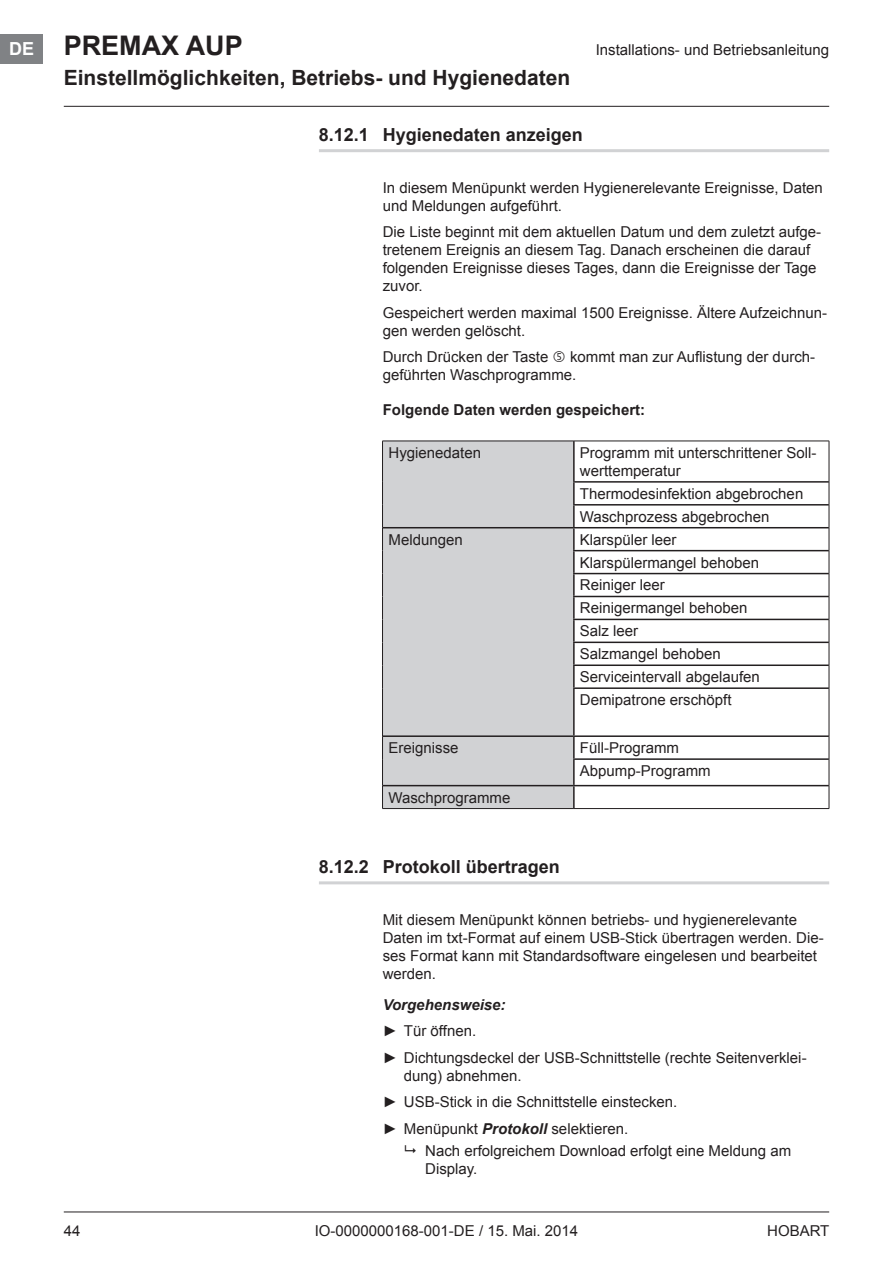
<style>
.page{position:relative;width:893px;height:1263px;background:#fff}
.page>*{position:absolute;margin:0;border:0;box-sizing:border-box;transform-origin:0 0}
.t1{font:700 27px "Arial";color:#231f20}
.t2{font:700 21px "Arial";color:#231f20}
.t3{font:700 18px "Arial";color:#231f20}
.t4{font:15px/18px "Arial";color:#231f20}
.t5{font:700 15px "Arial";color:#231f20}
.t6{font:italic 700 15px "Arial";color:#231f20}
.s1{font-size:18px;color:#fff}
.s2{font-weight:700;font-style:italic}
</style>
<div class="page">
<hr style="left:64px;top:106px;width:765px;height:1px;background:#231f20">
<hr style="left:64px;top:1211px;width:765px;height:1px;background:#231f20">
<div style="left:0;top:34px;width:43px;height:30px;background:#808285"></div>
<hr style="left:319px;top:149px;width:510px;height:3px;background:#d1d2d4">
<div style="left:383px;top:442px;width:190px;height:366px;background:#d1d2d4"></div>
<hr style="left:382px;top:441px;width:192px;height:1px;background:#231f20">
<hr style="left:382px;top:441px;width:1px;height:41px;background:#231f20">
<hr style="left:574px;top:441px;width:255px;height:1px;background:#231f20">
<hr style="left:829px;top:441px;width:1px;height:41px;background:#231f20">
<svg style="left:382px;top:482px;width:1px;height:206px"></svg>
<svg style="left:829px;top:482px;width:1px;height:206px"></svg>
<hr style="left:382px;top:688px;width:1px;height:48px;background:#231f20">
<hr style="left:829px;top:688px;width:1px;height:48px;background:#231f20">
<svg style="left:382px;top:736px;width:1px;height:72px"></svg>
<svg style="left:829px;top:736px;width:1px;height:72px"></svg>
<hr style="left:382px;top:808px;width:192px;height:1px;background:#231f20">
<hr style="left:574px;top:808px;width:255px;height:1px;background:#231f20">
<hr style="left:573px;top:441px;width:2px;height:40px;background:#231f20">
<hr style="left:573px;top:481px;width:256px;height:2px;background:#231f20">
<hr style="left:573px;top:483px;width:2px;height:21px;background:#231f20">
<hr style="left:573px;top:504px;width:256px;height:1px;background:#231f20">
<hr style="left:573px;top:505px;width:2px;height:22px;background:#231f20">
<hr style="left:383px;top:527px;width:191px;height:1px;background:#231f20">
<hr style="left:574px;top:527px;width:255px;height:1px;background:#231f20">
<hr style="left:573px;top:528px;width:2px;height:22px;background:#231f20">
<hr style="left:573px;top:550px;width:256px;height:1px;background:#231f20">
<hr style="left:573px;top:551px;width:2px;height:22px;background:#231f20">
<hr style="left:573px;top:573px;width:256px;height:1px;background:#231f20">
<hr style="left:573px;top:574px;width:2px;height:22px;background:#231f20">
<hr style="left:573px;top:596px;width:256px;height:1px;background:#231f20">
<hr style="left:573px;top:597px;width:2px;height:22px;background:#231f20">
<hr style="left:573px;top:619px;width:256px;height:1px;background:#231f20">
<hr style="left:573px;top:620px;width:2px;height:22px;background:#231f20">
<hr style="left:573px;top:642px;width:256px;height:1px;background:#231f20">
<hr style="left:573px;top:643px;width:2px;height:21px;background:#231f20">
<hr style="left:573px;top:664px;width:256px;height:2px;background:#231f20">
<hr style="left:573px;top:666px;width:2px;height:21px;background:#231f20">
<hr style="left:573px;top:687px;width:256px;height:2px;background:#231f20">
<hr style="left:573px;top:689px;width:2px;height:46px;background:#231f20">
<hr style="left:383px;top:735px;width:191px;height:2px;background:#231f20">
<hr style="left:574px;top:735px;width:255px;height:2px;background:#231f20">
<hr style="left:573px;top:737px;width:2px;height:21px;background:#231f20">
<hr style="left:573px;top:758px;width:256px;height:2px;background:#231f20">
<hr style="left:573px;top:760px;width:2px;height:25px;background:#231f20">
<hr style="left:383px;top:785px;width:191px;height:1px;background:#231f20">
<hr style="left:574px;top:785px;width:255px;height:1px;background:#231f20">
<hr style="left:573px;top:786px;width:2px;height:22px;background:#231f20">
<hr style="left:319px;top:881px;width:510px;height:3px;background:#d1d2d4">
<h1 class="t1" style="left:9px;top:28px;width:232px"><span class="s1">DE</span> PREMAX AUP</h1>
<p class="t4" style="left:596px;top:41px;width:235px">Installations- und Betriebsanleitung</p>
<h2 class="t2" style="left:64px;top:64px;width:508px">Einstellmöglichkeiten, Betriebs- und Hygienedaten</h2>
<p class="t3" style="left:319px;top:122px;width:265px">8.12.1 Hygienedaten anzeigen</p>
<p class="t4" style="left:383px;top:179px;width:442px">In diesem Menüpunkt werden Hygienerelevante Ereignisse, Daten und Meldungen aufgeführt.</p>
<p class="t4" style="left:383px;top:223px;width:440px">Die Liste beginnt mit dem aktuellen Datum und dem zuletzt aufge&shy;tretenem Ereignis an diesem Tag. Danach erscheinen die darauf folgenden Ereignisse dieses Tages, dann die Ereignisse der Tage zuvor.</p>
<p class="t4" style="left:383px;top:304px;width:446px">Gespeichert werden maximal 1500 Ereignisse. Ältere Aufzeichnun&shy;gen werden gelöscht.</p>
<p class="t4" style="left:383px;top:348px;width:167px">Durch Drücken der Taste</p>
<p class="t4" style="left:383px;top:348px;width:434px;text-indent:187px">kommt man zur Auflistung der durch&shy;geführten Waschprogramme.</p>
<p class="t5" style="left:383px;top:400px;width:264px">Folgende Daten werden gespeichert:</p>
<p class="t4" style="left:388px;top:444px;width:94px">Hygienedaten</p>
<p class="t4" style="left:580px;top:444px;width:238px">Programm mit unterschrittener Soll&shy;werttemperatur</p>
<p class="t4" style="left:580px;top:482px;width:225px;line-height:23px">Thermodesinfektion abgebrochen<br>Waschprozess abgebrochen</p>
<p class="t4" style="left:388px;top:530px;width:76px">Meldungen</p>
<p class="t4" style="left:580px;top:528px;width:182px;line-height:23px">Klarspüler leer<br>Klarspülermangel behoben<br>Reiniger leer<br>Reinigermangel behoben<br>Salz leer<br>Salzmangel behoben<br>Serviceintervall abgelaufen<br>Demipatrone erschöpft</p>
<p class="t4" style="left:388px;top:739px;width:72px">Ereignisse</p>
<p class="t4" style="left:580px;top:736px;width:132px;line-height:23px">Füll-Programm<br>Abpump-Programm</p>
<p class="t4" style="left:388px;top:788px;width:123px">Waschprogramme</p>
<p class="t3" style="left:319px;top:854px;width:242px">8.12.2 Protokoll übertragen</p>
<p class="t4" style="left:383px;top:911px;width:442px">Mit diesem Menüpunkt können betriebs- und hygienerelevante Daten im txt-Format auf einem USB-Stick übertragen werden. Die&shy;ses Format kann mit Standardsoftware eingelesen und bearbeitet werden.</p>
<p class="t6" style="left:383px;top:994px;width:124px">Vorgehensweise:</p>
<p class="t4" style="left:383px;top:1018px;width:425px;line-height:26.5px">► Tür öffnen.<br>► Dichtungsdeckel der USB-Schnittstelle (rechte Seitenverklei-</p>
<p class="t4" style="left:383px;top:1062px;width:296px;line-height:26.5px;text-indent:21px">dung) abnehmen.<br>► USB-Stick in die Schnittstelle einstecken. ► Menüpunkt <span class="s2">Protokoll</span> selektieren.</p>
<p class="t4" style="left:425px;top:1142px;width:367px">Nach erfolgreichem Download erfolgt eine Meldung am<br>Display.</p>
<p class="t4" style="left:64px;top:1221px;width:18px">44</p>
<p class="t4" style="left:315px;top:1221px;width:265px">IO-0000000168-001-DE / 15. Mai. 2014</p>
<p class="t4" style="left:767px;top:1221px;width:64px">HOBART</p>
</div>
